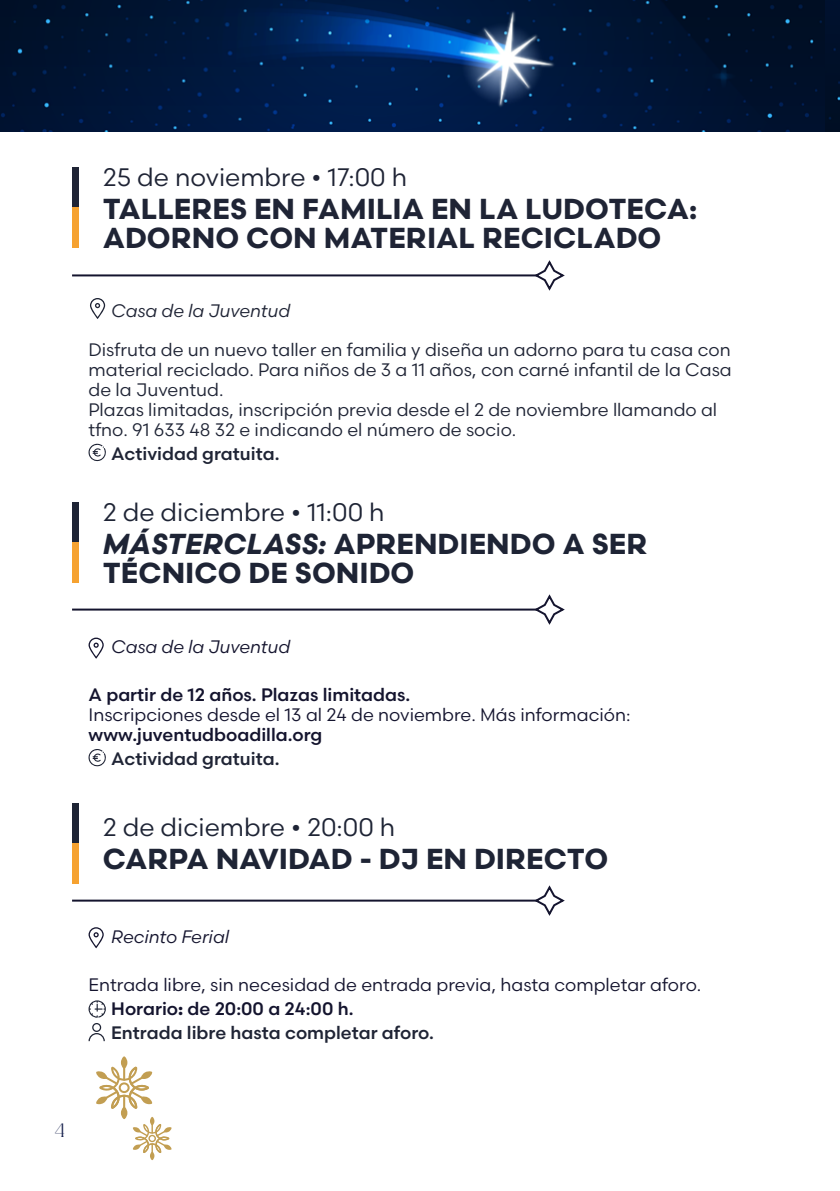
<style>
.page{position:relative;width:840px;height:1191px;background:#fff}
.page>*{position:absolute;margin:0;border:0;box-sizing:border-box;transform-origin:0 0}
.t1{font:700 28.8px/28.8px "Scandia";color:#1e2435}
.t2{font:700 28.8px/28.8px "Scandia";color:#1f2435}
.t3{font:25.2px "Scandia";color:#1e2435}
.t4{font:25.2px "Scandia";color:#1f2435}
.t5{font:18px/19.8px "Scandia";color:#1f2435}
.t6{font:18px/24px "Scandia";color:#14142e}
.t7{font:500 18px "Scandia";color:#14142e}
.t8{font:500 18px "Scandia";color:#1f2435}
.t9{font:italic 18px "Scandia";color:#14142e}
.t10{font:italic 18px "Scandia";color:#1f2435}
.t11{font:16px "Sunroll";color:#17214d}
.s1{font-style:italic}
.s2{font-weight:500}
.s3{font-weight:700}
.s4{font-weight:500;color:#1f2435}
</style>
<div class="page">
<img style="left:0;top:0;width:825px;height:132px">
<div style="left:825px;top:0;width:14px;height:132px;background:#001028"></div>
<svg style="left:532px;top:260px;width:33px;height:31px"></svg>
<hr style="left:72px;top:274px;width:464px;height:2px;background:#14142e">
<svg style="left:532px;top:594px;width:33px;height:31px"></svg>
<hr style="left:72px;top:608px;width:464px;height:2px;background:#14142e">
<svg style="left:532px;top:885px;width:33px;height:31px"></svg>
<hr style="left:72px;top:899px;width:464px;height:2px;background:#14142e">
<div style="left:72px;top:167px;width:7px;height:40px;background:#1f2435"></div>
<div style="left:72px;top:207px;width:7px;height:40px;background:#f6a230"></div>
<svg style="left:90px;top:298px;width:15px;height:21px"></svg>
<svg style="left:88px;top:444px;width:18px;height:18px"></svg>
<svg style="left:88px;top:749px;width:18px;height:18px"></svg>
<div style="left:72px;top:502px;width:7px;height:40px;background:#1e2435"></div>
<div style="left:72px;top:542px;width:7px;height:41px;background:#f6a230"></div>
<div style="left:72px;top:803px;width:7px;height:40px;background:#1e2435"></div>
<div style="left:72px;top:843px;width:7px;height:41px;background:#f6a230"></div>
<svg style="left:88px;top:637px;width:16px;height:22px"></svg>
<svg style="left:88px;top:927px;width:16px;height:21px"></svg>
<svg style="left:96px;top:1056px;width:75px;height:104px"></svg>
<svg style="left:88px;top:1000px;width:18px;height:17px"></svg>
<svg style="left:88px;top:1023px;width:17px;height:18px"></svg>
<h2 class="t4" style="left:103px;top:161px;width:306px">25 de noviembre • 17:00 h</h2>
<h1 class="t2" style="left:103px;top:194px;width:595px">TALLERES EN FAMILIA EN LA LUDOTECA:<br>ADORNO CON MATERIAL RECICLADO</h1>
<p class="t10" style="left:111px;top:299px;width:180px">Casa de la Juventud</p>
<p class="t5" style="left:88px;top:340px;width:644px">Disfruta de un nuevo taller en familia y diseña un adorno para tu casa con material reciclado. Para niños de 3 a 11 años, con carné infantil de la Casa de la Juventud.<br>Plazas limitadas, inscripción previa desde el 2 de noviembre llamando al tfno. 91 633 48 32 e indicando el número de socio.</p>
<p class="t8" style="left:111px;top:442px;width:170px">Actividad gratuita.</p>
<h2 class="t3" style="left:103px;top:496px;width:283px">2 de diciembre • 11:00 h</h2>
<h1 class="t1" style="left:103px;top:529px;width:546px"><span class="s1">MÁSTERCLASS:</span> APRENDIENDO A SER<br>TÉCNICO DE SONIDO</h1>
<p class="t9" style="left:111px;top:636px;width:180px">Casa de la Juventud</p>
<p class="t7" style="left:88px;top:683px;width:323px">A partir de 12 años. Plazas limitadas.</p>
<p class="t6" style="left:88px;top:702px;width:543px">Inscripciones desde el 13 al 24 de noviembre. Más información:</p>
<p class="t7" style="left:88px;top:723px;width:235px">www.juventudboadilla.org</p>
<p class="t8" style="left:111px;top:747px;width:170px">Actividad gratuita.</p>
<h2 class="t3" style="left:103px;top:811px;width:294px">2 de diciembre • 20:00 h</h2>
<h1 class="t1" style="left:103px;top:843px;width:506px">CARPA NAVIDAD - DJ EN DIRECTO</h1>
<p class="t9" style="left:111px;top:925px;width:119px">Recinto Ferial</p>
<p class="t6" style="left:111px;top:972px;width:591px;text-indent:-23px">Entrada libre, sin necesidad de entrada previa, hasta completar aforo.<br><span class="s2">Horario</span><span class="s3">:</span> <span class="s2">de 20:00 a 24:00 h.<br></span><span class="s4">Entrada libre hasta completar aforo.</span></p>
<p class="t11" style="left:54px;top:1119px;width:13px">4</p>
</div>
